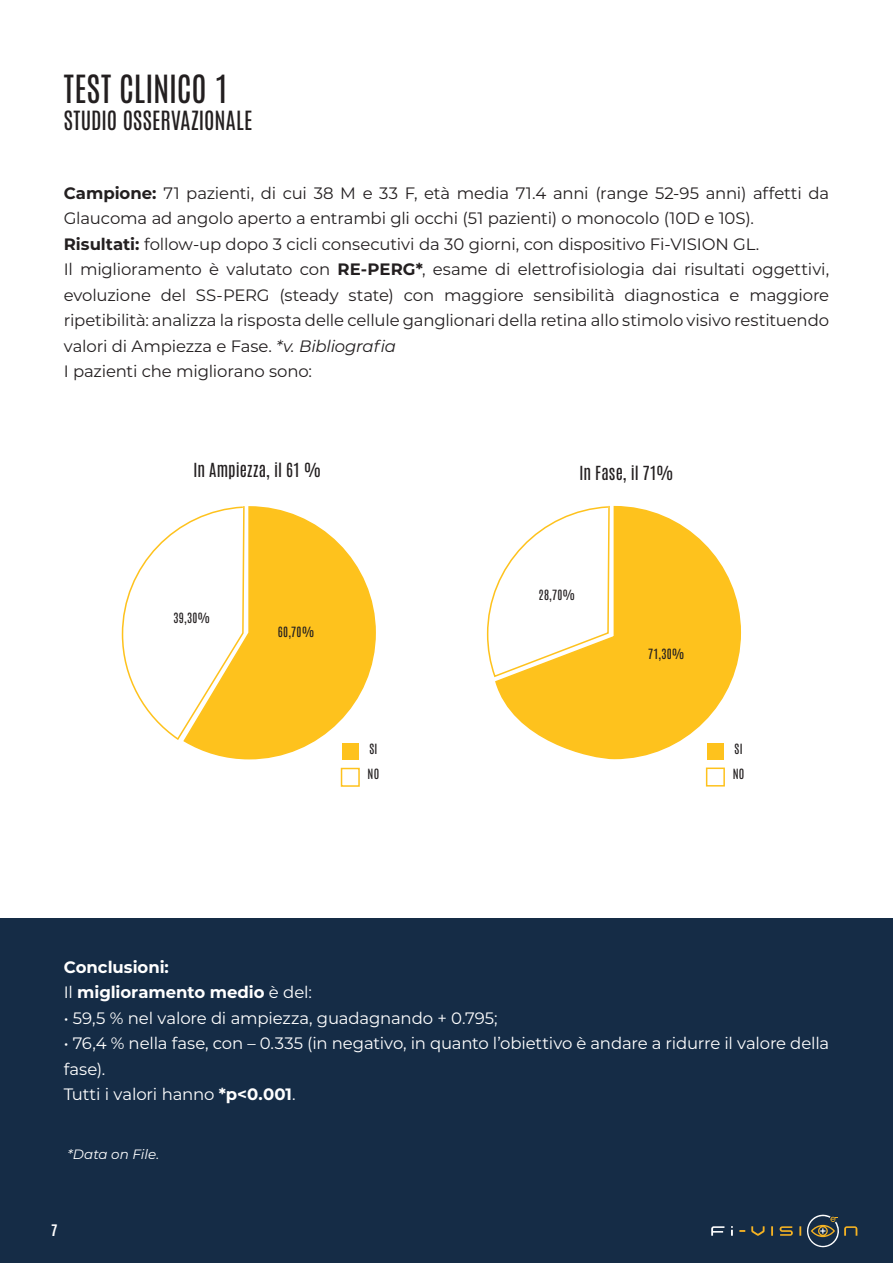
<style>
.page{position:relative;width:893px;height:1263px;background:#fff}
.page>*{position:absolute;margin:0;border:0;box-sizing:border-box;transform-origin:0 0}
.t1{font:33px "Antonio";color:#231f20}
.t2{font:22.5px "Antonio";letter-spacing:.01em;color:#231f20}
.t3{font:16.5px/25.5px "Montserrat";letter-spacing:-.01em;color:#231f20}
.t4{font:16.5px/25.5px "Montserrat";letter-spacing:-.01em;color:#fff}
.t5{font:700 16.5px/25.5px "Montserrat";letter-spacing:-.005em;color:#fff}
.t6{font:16.5px "Antonio";letter-spacing:.01em;color:#231f20}
.t7{font:italic 13.5px "Montserrat";color:#fff}
.t8{font:13.5px "Antonio";color:#fff}
.t9{font:12px/25px "Antonio";letter-spacing:.03em;color:#231f20}
.s1{font-weight:700}
.s2{font-style:italic}
.s3{font-weight:400}
</style>
<div class="page">
<div style="left:0;top:1195px;width:893px;height:68px;background:#152c46"></div>
<svg style="left:711px;top:1226px;width:13px;height:10px"></svg>
<svg style="left:739px;top:1230px;width:6px;height:2px"></svg>
<svg style="left:751px;top:1226px;width:14px;height:10px"></svg>
<svg style="left:771px;top:1226px;width:2px;height:10px"></svg>
<svg style="left:780px;top:1226px;width:13px;height:10px"></svg>
<svg style="left:731px;top:1226px;width:2px;height:10px"></svg>
<svg style="left:799px;top:1214px;width:58px;height:34px"></svg>
<div style="left:0;top:918px;width:893px;height:277px;background:#152c46"></div>
<svg style="left:183px;top:506px;width:193px;height:254px"></svg>
<svg style="left:121px;top:506px;width:124px;height:235px"></svg>
<div style="left:342px;top:743px;width:17px;height:17px;background:#fec21d"></div>
<div style="left:341px;top:768px;width:19px;height:19px;border:2px solid #fec21d"></div>
<svg style="left:495px;top:505px;width:246px;height:255px"></svg>
<div style="left:707px;top:743px;width:17px;height:17px;background:#fec21d"></div>
<div style="left:706px;top:767px;width:19px;height:19px;border:2px solid #fec21d"></div>
<svg style="left:486px;top:505px;width:124px;height:173px"></svg>
<h1 class="t1" style="left:64px;top:66px;width:166px">TEST CLINICO 1</h1>
<h2 class="t2" style="left:64px;top:104px;width:190px">STUDIO OSSERVAZIONALE</h2>
<p class="t3" style="left:64px;top:180px;width:767px"><span class="s1">Campione:</span> 71 pazienti, di cui 38 M e 33 F, età media 71.4 anni (range 52-95 anni) affetti da Glaucoma ad angolo aperto a entrambi gli occhi (51 pazienti) o monocolo (10D e 10S).<br><span class="s1">Risultati:</span> follow-up dopo 3 cicli consecutivi da 30 giorni, con dispositivo Fi-VISION GL.<br>Il miglioramento è valutato con <span class="s1">RE-PERG*</span>, esame di elettrofisiologia dai risultati oggettivi, evoluzione del SS-PERG (steady state) con maggiore sensibilità diagnostica e maggiore ripetibilità: analizza la risposta delle cellule ganglionari della retina allo stimolo visivo restituendo valori di Ampiezza e Fase. <span class="s2">*v. Bibliografia<br></span>I pazienti che migliorano sono:</p>
<p class="t6" style="left:193px;top:458px;width:130px">In Ampiezza, il 61 %</p>
<p class="t9" style="left:173px;top:606px;width:38px">39,30%</p>
<p class="t9" style="left:278px;top:619px;width:38px">60,70%</p>
<p class="t9" style="left:368px;top:736px;width:13px">SI<br>NO</p>
<p class="t6" style="left:579px;top:462px;width:96px">In Fase, il 71%</p>
<p class="t9" style="left:539px;top:583px;width:38px">28,70%</p>
<p class="t9" style="left:648px;top:641px;width:38px">71,30%</p>
<p class="t9" style="left:733px;top:736px;width:13px">SI<br>NO</p>
<p class="t5" style="left:64px;top:953px;width:250px">Conclusioni:<br><span class="s3">Il</span> miglioramento medio <span class="s3">è del:</span></p>
<p class="t4" style="left:64px;top:1004px;width:435px">• 59,5 % nel valore di ampiezza, guadagnando + 0.795;</p>
<p class="t4" style="left:64px;top:1030px;width:767px">• 76,4 % nella fase, con – 0.335 (in negativo, in quanto l’obiettivo è andare a ridurre il valore della fase).<br>Tutti i valori hanno <span class="s1">*p&lt;0.001</span>.</p>
<p class="t7" style="left:67px;top:1145px;width:93px">*Data on File.</p>
<p class="t8" style="left:51px;top:1221px;width:8px">7</p>
</div>
